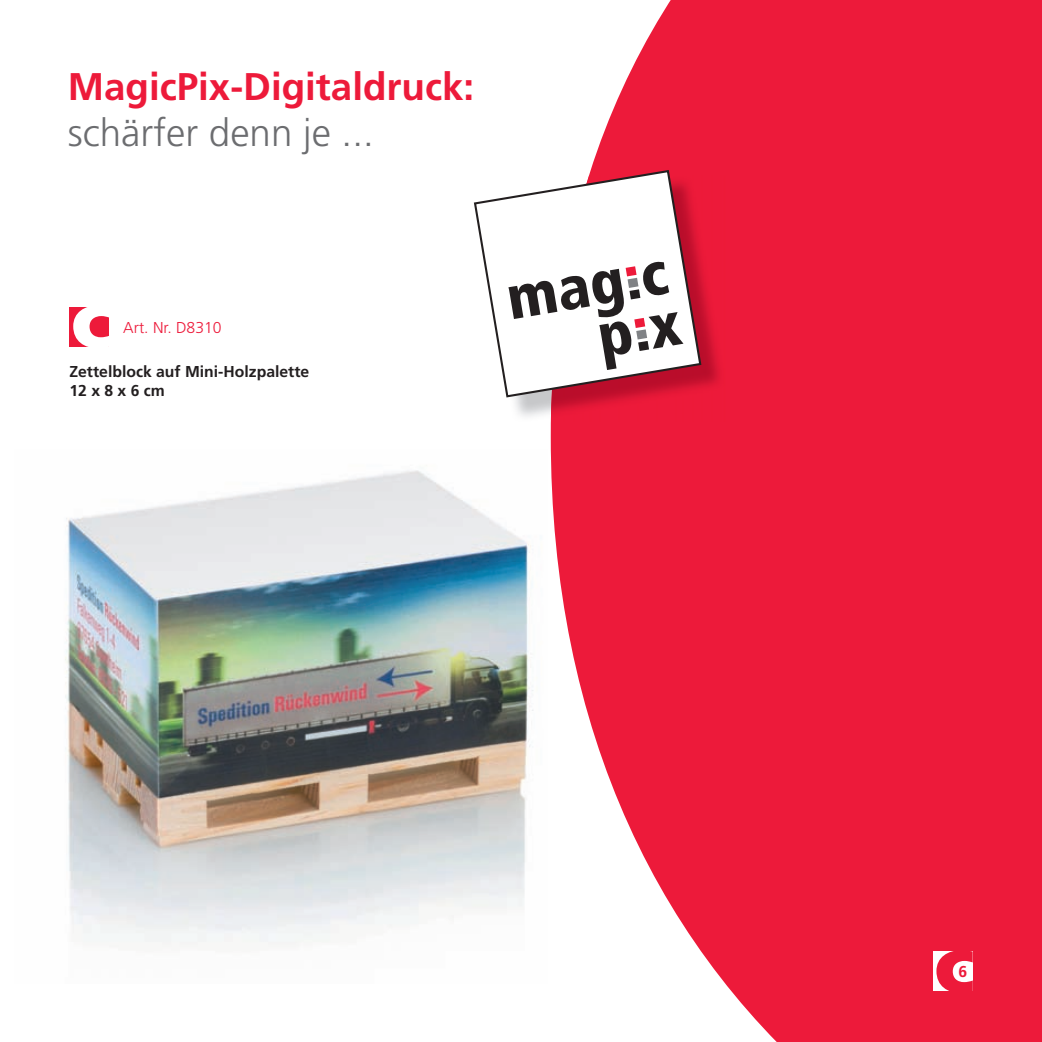
<style>
.page{position:relative;width:1042px;height:1042px;background:#fff}
.page>*{position:absolute;margin:0;border:0;box-sizing:border-box;transform-origin:0 0}
.t1{font:700 38.5px "Frutiger";color:#ed1a3a}
.t2{font:300 38.5px "Frutiger";color:#6c6d70}
.t3{font:700 15.75px/18.9px "Frutiger";color:#231f20}
.t4{font:300 15.75px "Frutiger";color:#ed1a3a}
.t5{font:700 15.75px "Frutiger";color:#ed1a3a}
</style>
<div class="page">
<img style="left:65px;top:470px;width:468px;height:475px">
<svg style="left:551px;top:0;width:491px;height:1042px;background:#ef3450"></svg>
<div style="left:69px;top:307px;width:40px;height:39px;background:#ed1a3a"></div>
<svg style="left:73px;top:307px;width:36px;height:39px"></svg>
<img style="left:551px;top:176px;width:174px;height:245px">
<svg style="left:473px;top:169px;width:229px;height:230px"></svg>
<svg style="left:508px;top:261px;width:175px;height:109px"></svg>
<div style="left:932px;top:951px;width:40px;height:40px;background:#fff"></div>
<svg style="left:936px;top:951px;width:36px;height:40px"></svg>
<h1 class="t1" style="left:68px;top:64px;width:408px">MagicPix-Digitaldruck:</h1>
<h1 class="t2" style="left:68px;top:111px;width:307px">schärfer denn je ...</h1>
<p class="t4" style="left:123px;top:318px;width:100px">Art. Nr. D8310</p>
<p class="t3" style="left:69px;top:362px;width:241px">Zettelblock auf Mini-Holzpalette<br>12 x 8 x 6 cm</p>
<p class="t5" style="left:958px;top:962px;width:10px">6</p>
</div>
